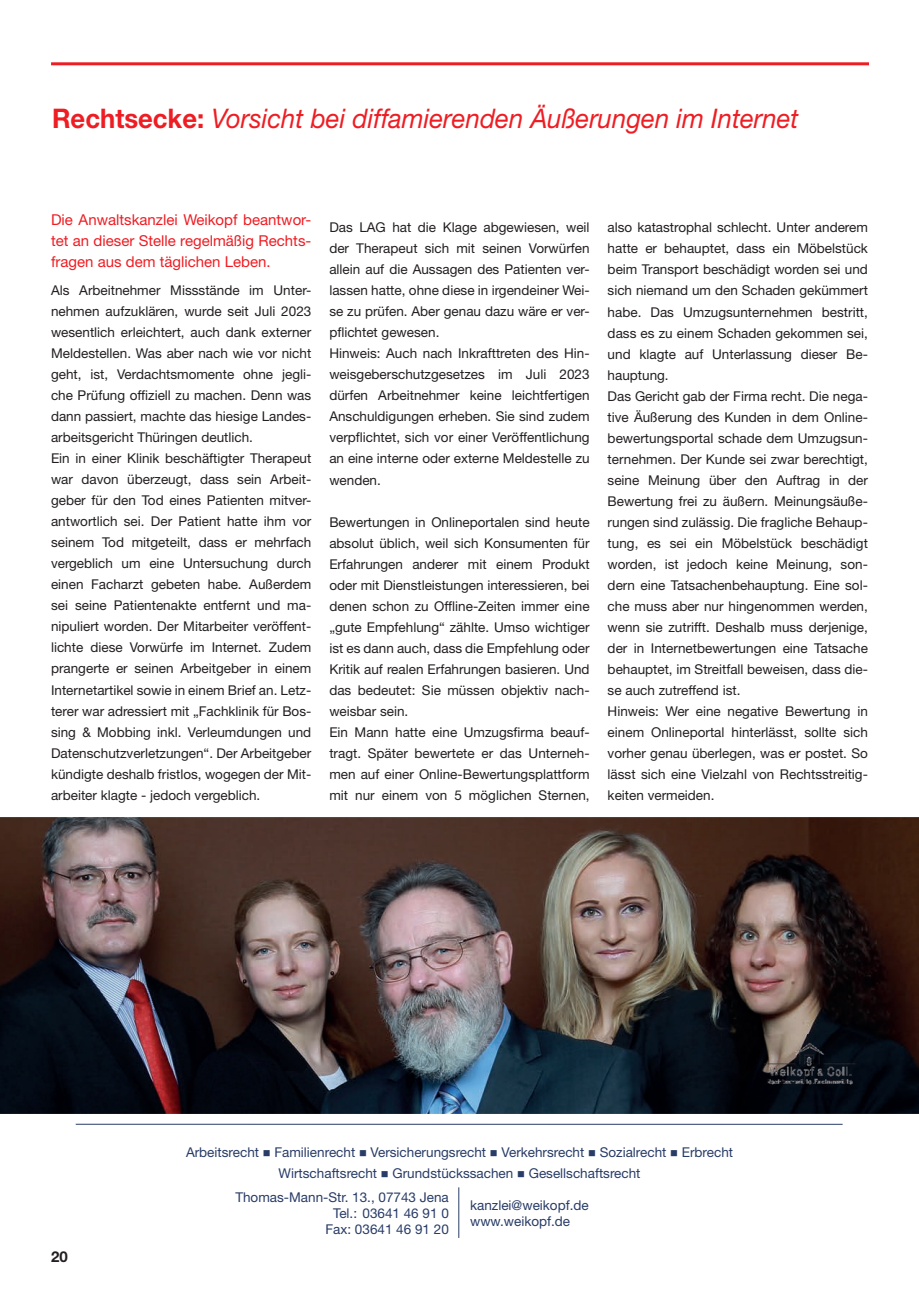
<style>
.page{position:relative;width:919px;height:1289px;background:#fff}
.page>*{position:absolute;margin:0;border:0;box-sizing:border-box;transform-origin:0 0}
.t1{font:italic 27px "Dsfmpv Helvetica Neue";color:#ee1d23;scale:.95 1}
.t2{font:15px/21px "Xcsqjh Helvetica Neue";color:#ee1d23;text-align:justify}
.t3{font:700 15px "Qxvmxk Helvetica Neue";color:#231f20}
.t4{font:13.5px/21px "Xcsqjh Helvetica Neue";color:#231f20}
.t5{font:13.5px/16.2px "Xcsqjh Helvetica Neue";color:#293c67;text-align:right}
.s1{font-family:"Qxvmxk Helvetica Neue";font-weight:700;font-style:normal}
</style>
<div class="page">
<hr style="left:51px;top:62px;width:817px;height:3px;background:#ee1d23">
<img style="left:0;top:817px;width:918px;height:296px">
<img style="left:756px;top:1034px;width:109px;height:57px">
<hr style="left:76px;top:1123px;width:766px;height:1px;background:#293c67">
<hr style="left:458px;top:1187px;width:1px;height:50px;background:#293c67">
<h1 class="t1" style="left:52px;top:103px;width:787px"><span class="s1">Rechtsecke:</span> Vorsicht bei diffamierenden Äußerungen im Internet</h1>
<p class="t2" style="left:51px;top:209px;width:262px">Die Anwaltskanzlei Weikopf beantwor&shy;tet an dieser Stelle regelmäßig Rechts&shy;fragen aus dem täglichen Leben.</p>
<p class="t4" style="left:51px;top:280px;width:262px">Als Arbeitnehmer Missstände im Unter&shy;nehmen aufzuklären, wurde seit Juli 2023 wesentlich erleichtert, auch dank externer Meldestellen. Was aber nach wie vor nicht geht, ist, Verdachtsmomente ohne jegli&shy;che Prüfung offiziell zu machen. Denn was dann passiert, machte das hiesige Landes&shy;arbeitsgericht Thüringen deutlich.<br>Ein in einer Klinik beschäftigter Therapeut war davon überzeugt, dass sein Arbeit&shy;geber für den Tod eines Patienten mitver&shy;antwortlich sei. Der Patient hatte ihm vor seinem Tod mitgeteilt, dass er mehrfach vergeblich um eine Untersuchung durch einen Facharzt gebeten habe. Außerdem sei seine Patientenakte entfernt und ma&shy;nipuliert worden. Der Mitarbeiter veröffent&shy;lichte diese Vorwürfe im Internet. Zudem prangerte er seinen Arbeitgeber in einem Internetartikel sowie in einem Brief an. Letz&shy;terer war adressiert mit „Fachklinik für Bos&shy;sing &amp; Mobbing inkl. Verleumdungen und Datenschutzverletzungen“. Der Arbeitgeber kündigte deshalb fristlos, wogegen der Mit&shy;arbeiter klagte - jedoch vergeblich.</p>
<p class="t4" style="left:329px;top:217px;width:262px">Das LAG hat die Klage abgewiesen, weil der Therapeut sich mit seinen Vorwürfen allein auf die Aussagen des Patienten ver&shy;lassen hatte, ohne diese in irgendeiner Wei&shy;se zu prüfen. Aber genau dazu wäre er ver&shy;pflichtet gewesen.<br>Hinweis: Auch nach Inkrafttreten des Hin&shy;weisgeberschutzgesetzes im Juli 2023 dürfen Arbeitnehmer keine leichtfertigen Anschuldigungen erheben. Sie sind zudem verpflichtet, sich vor einer Veröffentlichung an eine interne oder externe Meldestelle zu wenden.</p>
<p class="t4" style="left:329px;top:511px;width:262px">Bewertungen in Onlineportalen sind heute absolut üblich, weil sich Konsumenten für Erfahrungen anderer mit einem Produkt oder mit Dienstleistungen interessieren, bei denen schon zu Offline-Zeiten immer eine „gute Empfehlung“ zählte. Umso wichtiger ist es dann auch, dass die Empfehlung oder Kritik auf realen Erfahrungen basieren. Und das bedeutet: Sie müssen objektiv nach&shy;weisbar sein.<br>Ein Mann hatte eine Umzugsfirma beauf&shy;tragt. Später bewertete er das Unterneh&shy;men auf einer Online-Bewertungsplattform mit nur einem von 5 möglichen Sternen,</p>
<p class="t4" style="left:607px;top:217px;width:262px">also katastrophal schlecht. Unter anderem hatte er behauptet, dass ein Möbelstück beim Transport beschädigt worden sei und sich niemand um den Schaden gekümmert habe. Das Umzugsunternehmen bestritt, dass es zu einem Schaden gekommen sei, und klagte auf Unterlassung dieser Be&shy;hauptung.<br>Das Gericht gab der Firma recht. Die nega&shy;tive Äußerung des Kunden in dem Online&shy;bewertungsportal schade dem Umzugsun&shy;ternehmen. Der Kunde sei zwar berechtigt, seine Meinung über den Auftrag in der Bewertung frei zu äußern. Meinungsäuße&shy;rungen sind zulässig. Die fragliche Behaup&shy;tung, es sei ein Möbelstück beschädigt worden, ist jedoch keine Meinung, son&shy;dern eine Tatsachenbehauptung. Eine sol&shy;che muss aber nur hingenommen werden, wenn sie zutrifft. Deshalb muss derjenige, der in Internetbewertungen eine Tatsache behauptet, im Streitfall beweisen, dass die&shy;se auch zutreffend ist.<br>Hinweis: Wer eine negative Bewertung in einem Onlineportal hinterlässt, sollte sich vorher genau überlegen, was er postet. So lässt sich eine Vielzahl von Rechtsstreitig&shy;keiten vermeiden.</p>
<p class="t5" style="left:186px;top:1141px;width:548px;line-height:21px;text-align:center">Arbeitsrecht ■ Familienrecht ■ Versicherungsrecht ■ Verkehrsrecht ■ Sozialrecht ■ Erbrecht<br>Wirtschaftsrecht ■ Grundstückssachen ■ Gesellschaftsrecht</p>
<p class="t3" style="left:51px;top:1247px;width:18px">20</p>
<p class="t5" style="left:235px;top:1188px;width:215px">Thomas-Mann-Str. 13., 07743 Jena<br>Tel.: 03641 46 91 0<br>Fax: 03641 46 91 20</p>
<p class="t5" style="left:470px;top:1196px;width:120px;text-align:left">kanzlei@weikopf.de www.weikopf.de</p>
</div>
